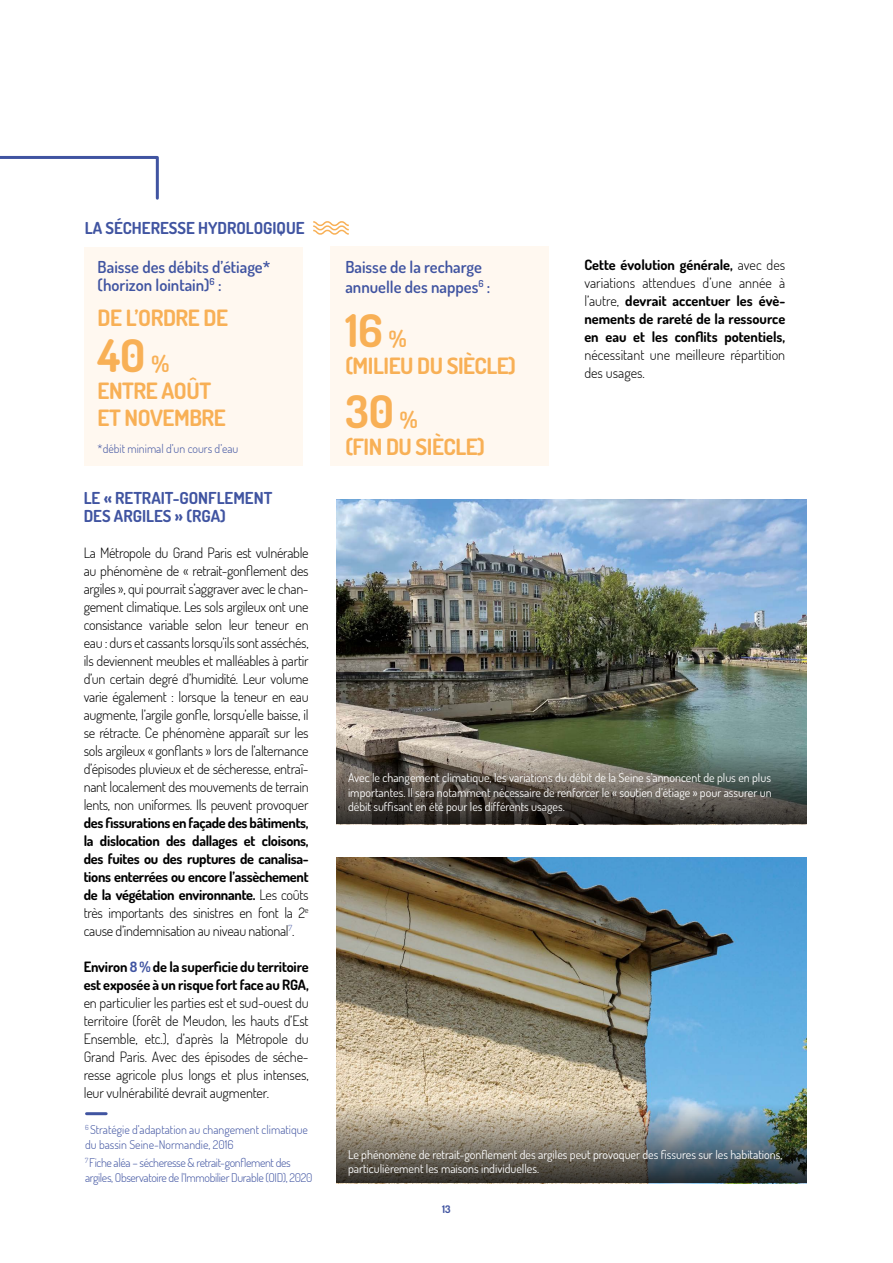
<style>
.page{position:relative;width:893px;height:1263px;background:#fff}
.page>*{position:absolute;margin:0;border:0;box-sizing:border-box;transform-origin:0 0}
.titres_1{font:700 45px "Dosis";color:#f8b056}
.titres_1-2{font:700 22.5px/27px "Dosis";letter-spacing:-.02em;color:#f8b056}
.titre_tableau{font:600 16.5px/19.8px "Dosis";color:#4054a1}
.titre_2{font:700 16.5px/18px "Dosis";color:#4054a1}
.courant{font:300 14.25px/18px "Dosis";letter-spacing:-.02em;color:#000;text-align:justify}
.courant-2{font:700 14.25px/18px "Dosis";color:#000;text-align:justify}
.courant-3{font:12px/14.4px "Dosis";color:#fff;text-align:justify}
.courant-4{font:300 12px/14.4px "Dosis";letter-spacing:-.005em;color:#4054a1}
.courant-5{font:300 12px/14.4px "Dosis";letter-spacing:-.03em;color:#4054a1}
.t1{font:700 10.5px "Dosis";color:#4054a1}
.s1{font-size:22.5px}
.s2{font-weight:700}
.s3{font-weight:700;color:#4054a1}
.s4{font-weight:300}
</style>
<div class="page">
<div style="left:84px;top:247px;width:219px;height:219px;background:#fff8f0"></div>
<div style="left:330px;top:246px;width:219px;height:220px;background:#fff8f0"></div>
<svg style="left:0;top:156px;width:159px;height:44px"></svg>
<hr style="left:87px;top:1112px;width:19px;height:3px;background:#4054a1">
<img style="left:336px;top:858px;width:470px;height:246px">
<img style="left:336px;top:499px;width:470px;height:246px">
<svg style="left:313px;top:221px;width:36px;height:14px"></svg>
<svg style="left:336px;top:745px;width:470px;height:79px;background:#59584f"></svg>
<img style="left:336px;top:1104px;width:470px;height:79px">
<p class="titre_2" style="left:85px;top:218px;width:221px">LA SÉCHERESSE HYDROLOGIQUE</p>
<p class="titre_tableau" style="left:98px;top:256px;width:174px">Baisse des débits d’étiage*</p>
<p class="titre_tableau" style="left:98px;top:274px;width:125px">(horizon lointain)<sup>6</sup> :</p>
<p class="titres_1-2" style="left:98px;top:303px;width:132px">DE L’ORDRE DE</p>
<p class="titres_1" style="left:98px;top:325px;width:73px">40 <span class="s1">%</span></p>
<p class="titres_1-2" style="left:98px;top:377px;width:130px">ENTRE AOÛT<br>ET NOVEMBRE</p>
<p class="courant-4" style="left:98px;top:441px;width:142px">*débit minimal d’un cours d’eau</p>
<p class="titre_2" style="left:84px;top:488px;width:190px">LE « RETRAIT-GONFLEMENT<br>DES ARGILES » (RGA)</p>
<p class="courant" style="left:84px;top:543px;width:227px">La Métropole du Grand Paris est vulnérable au phénomène de « retrait-gonflement des argiles », qui pourrait s’aggraver avec le chan&shy;gement climatique. Les sols argileux ont une consistance variable selon leur teneur en eau : durs et cassants lorsqu’ils sont asséchés, ils deviennent meubles et malléables à partir d’un certain degré d’humidité. Leur volume varie également : lorsque la teneur en eau augmente, l’argile gonfle, lorsqu’elle baisse, il se rétracte. Ce phénomène apparaît sur les sols argileux « gonflants » lors de l’alternance d’épisodes pluvieux et de sécheresse, entraî&shy;nant localement des mouvements de terrain lents, non uniformes. Ils peuvent provoquer <span class="s2">des fissurations en façade des bâtiments, la dislocation des dallages et cloisons, des fuites ou des ruptures de canalisa&shy;tions enterrées ou encore l’assèchement de la végétation environnante.</span> Les coûts très importants des sinistres en font la 2<sup>e </sup>cause d’indemnisation au niveau national<sup>7</sup>.</p>
<p class="courant" style="left:84px;top:957px;width:227px"><span class="s2">Environ</span> <span class="s3">8 %</span> <span class="s2">de la superficie du territoire est exposée à un risque fort face au RGA, </span>en particulier les parties est et sud-ouest du territoire (forêt de Meudon, les hauts d’Est Ensemble, etc.), d’après la Métropole du Grand Paris. Avec des épisodes de séche&shy;resse agricole plus longs et plus intenses, leur vulnérabilité devrait augmenter.</p>
<p class="courant-4" style="left:85px;top:1122px;width:225px"><sup>6</sup> Stratégie d’adaptation au changement climatique du bassin Seine-Normandie, 2016</p>
<p class="courant-5" style="left:85px;top:1155px;width:229px"><sup>7</sup> Fiche aléa – sécheresse &amp; retrait-gonflement des argiles, Observatoire de l’Immobilier Durable (OID), 2020</p>
<p class="titre_tableau" style="left:345px;top:256px;width:146px">Baisse de la recharge annuelle des nappes<sup>6</sup> :</p>
<p class="titres_1" style="left:345px;top:299px;width:63px">16 <span class="s1">%</span></p>
<p class="titres_1-2" style="left:345px;top:351px;width:172px">(MILIEU DU SIÈCLE)</p>
<p class="titres_1" style="left:345px;top:380px;width:74px">30 <span class="s1">%</span></p>
<p class="titres_1-2" style="left:345px;top:432px;width:141px">(FIN DU SIÈCLE)</p>
<p class="courant-2" style="left:584px;top:255px;width:202px">Cette évolution générale, <span class="s4">avec des variations attendues d’une année à l’autre,</span> devrait accentuer les évè&shy;nements de rareté de la ressource en eau et les conflits potentiels, <span class="s4">nécessitant une meilleure répartition des usages.</span></p>
<p class="courant-3" style="left:348px;top:770px;width:425px">Avec le changement climatique, les variations du débit de la Seine s’annoncent de plus en plus importantes. Il sera notamment nécessaire de renforcer le « soutien d’étiage » pour assurer un débit suffisant en été pour les différents usages.</p>
<p class="courant-3" style="left:348px;top:1146px;width:436px">Le phénomène de retrait-gonflement des argiles peut provoquer des fissures sur les habitations, particulièrement les maisons individuelles.</p>
<p class="t1" style="left:442px;top:1202px;width:10px">13</p>
</div>
